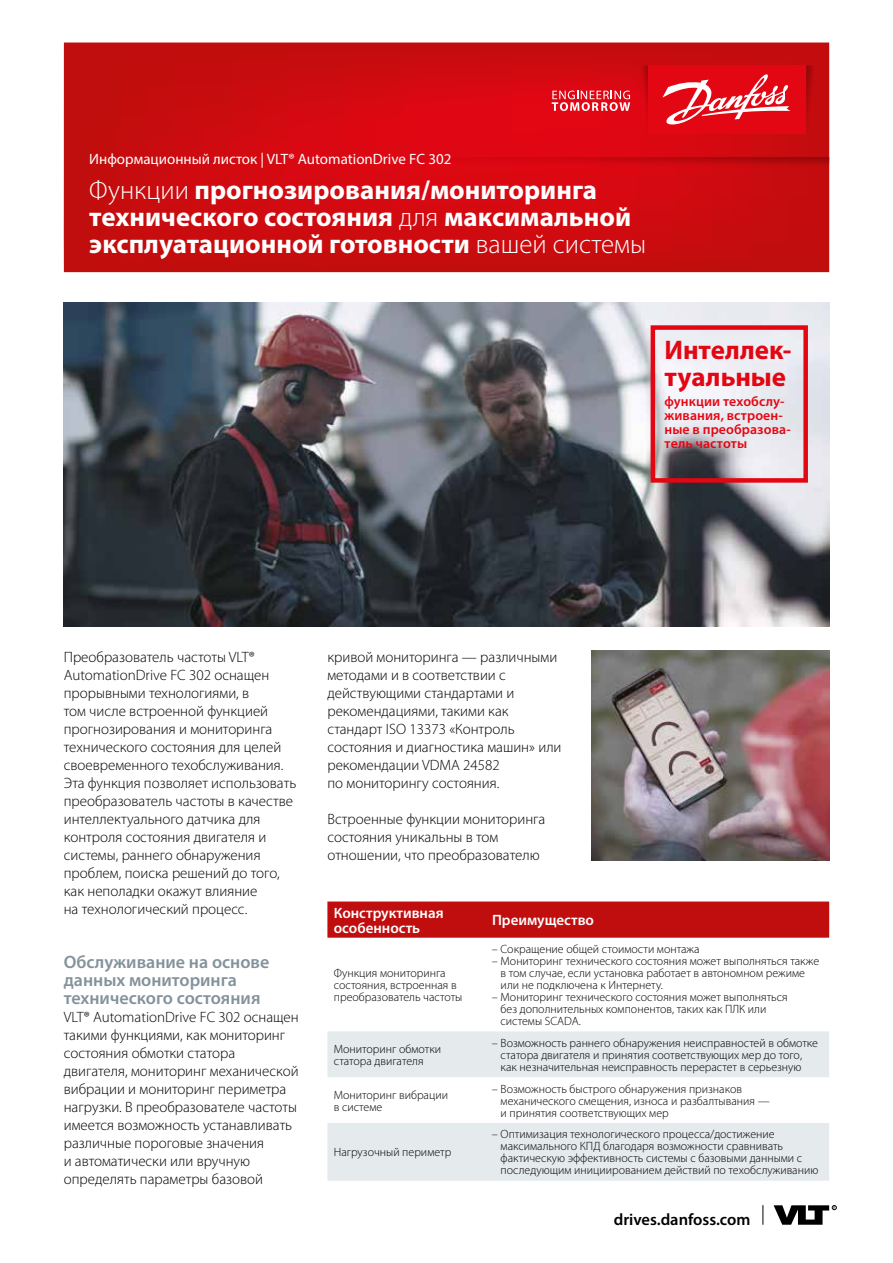
<style>
.page{position:relative;width:893px;height:1263px;background:#fff}
.page>*{position:absolute;margin:0;border:0;box-sizing:border-box;transform-origin:0 0}
.t1{font:700 27px/27px "Myriad Pro";color:#fff}
.t2{font:700 27px/27px "Myriad Pro";color:#e30613}
.t3{font:600 18px/18px "Myriad Pro";color:#83929b}
.t4{font:600 16.5px "Myriad Pro";color:#000}
.t5{font:300 15px/18px "Myriad Pro";color:#000}
.t6{font:15px "Myriad Pro";color:#fff}
.t7{font:600 15px/15px "Myriad Pro";color:#fff}
.t8{font:600 13.8px/13.8px "Myriad Pro";letter-spacing:.01em;color:#e30613}
.t9{font:300 12px/12px "Myriad Pro";color:#000}
.s1{font-weight:300}
</style>
<div class="page">
<svg style="left:64px;top:43px;width:765px;height:229px;background:#cd0a0f"></svg>
<svg style="left:806px;top:66px;width:13px;height:68px"></svg>
<svg style="left:636px;top:66px;width:12px;height:68px"></svg>
<div style="left:648px;top:66px;width:158px;height:68px;background:#e30613"></div>
<svg style="left:552px;top:91px;width:78px;height:20px;background:#eb5d65"></svg>
<svg style="left:662px;top:74px;width:128px;height:51px"></svg>
<svg style="left:332px;top:157px;width:497px;height:13px;background:#ce0710"></svg>
<div style="left:327px;top:901px;width:502px;height:37px;background:#c00d0e"></div>
<svg style="left:327px;top:1031px;width:502px;height:150px;fill:#e5eaec"></svg>
<svg style="left:774px;top:1205px;width:62px;height:20px"></svg>
<svg style="left:762px;top:1205px;width:1px;height:20px"></svg>
<img style="left:64px;top:302px;width:765px;height:324px">
<img style="left:591px;top:650px;width:238px;height:210px">
<div style="left:651px;top:325px;width:157px;height:158px;border:4px solid #e30613"></div>
<p class="t6" style="left:89px;top:150px;width:364px">Информационный листок | VLT® AutomationDrive FC 302</p>
<h1 class="t1" style="left:89px;top:175px;width:559px"><span class="s1">Функции</span> прогнозирования/мониторинга технического состояния <span class="s1">для</span> максимальной эксплуатационной готовности <span class="s1">вашей системы</span></h1>
<h1 class="t2" style="left:664px;top:336px;width:129px">Интеллек&shy;туальные</h1>
<p class="t8" style="left:664px;top:394px;width:128px">функции техобслу&shy;живания, встроен&shy;ные в преобразова&shy;тель частоты</p>
<p class="t5" style="left:64px;top:648px;width:234px">Преобразователь частоты VLT®<br>AutomationDrive FC 302 оснащен прорывными технологиями, в<br>том числе встроенной функцией прогнозирования и мониторинга технического состояния для целей своевременного техобслуживания.<br>Эта функция позволяет использовать преобразователь частоты в качестве интеллектуального датчика для контроля состояния двигателя и системы, раннего обнаружения проблем, поиска решений до того, как неполадки окажут влияние<br>на технологический процесс.</p>
<p class="t3" style="left:64px;top:953px;width:207px">Обслуживание на основе данных мониторинга технического состояния</p>
<p class="t5" style="left:64px;top:1008px;width:236px">VLT® AutomationDrive FC 302 оснащен такими функциями, как мониторинг состояния обмотки статора двигателя, мониторинг механической вибрации и мониторинг периметра нагрузки. В преобразователе частоты имеется возможность устанавливать различные пороговые значения<br>и автоматически или вручную определять параметры базовой</p>
<p class="t5" style="left:327px;top:648px;width:236px">кривой мониторинга — различными методами и в соответствии с действующими стандартами и рекомендациями, такими как стандарт ISO 13373 «Контроль состояния и диагностика машин» или рекомендации VDMA 24582<br>по мониторингу состояния.</p>
<p class="t5" style="left:327px;top:810px;width:219px">Встроенные функции мониторинга состояния уникальны в том отношении, что преобразователю</p>
<p class="t7" style="left:334px;top:905px;width:111px">Конструктивная особенность</p>
<p class="t7" style="left:492px;top:912px;width:104px">Преимущество</p>
<p class="t9" style="left:334px;top:967px;width:130px">Функция мониторинга состояния, встроенная в преобразователь частоты</p>
<p class="t9" style="left:492px;top:943px;width:209px">– Сокращение общей стоимости монтажа</p>
<p class="t9" style="left:501px;top:955px;width:320px;text-indent:-9px">– Мониторинг технического состояния может выполняться также в том случае, если установка работает в автономном режиме или не подключена к Интернету.</p>
<p class="t9" style="left:501px;top:991px;width:289px;text-indent:-9px">– Мониторинг технического состояния может выполняться без дополнительных компонентов, таких как ПЛК или системы SCADA.</p>
<p class="t9" style="left:334px;top:1043px;width:109px">Мониторинг обмотки статора двигателя</p>
<p class="t9" style="left:501px;top:1037px;width:319px;text-indent:-9px">– Возможность раннего обнаружения неисправностей в обмотке статора двигателя и принятия соответствующих мер до того, как незначительная неисправность перерастет в серьезную</p>
<p class="t9" style="left:334px;top:1089px;width:116px">Мониторинг вибрации в системе</p>
<p class="t9" style="left:501px;top:1083px;width:271px;text-indent:-9px">– Возможность быстрого обнаружения признаков механического смещения, износа и разбалтывания — и принятия соответствующих мер</p>
<p class="t9" style="left:334px;top:1146px;width:119px">Нагрузочный периметр</p>
<p class="t9" style="left:501px;top:1128px;width:319px;text-indent:-9px">– Оптимизация технологического процесса/достижение максимального КПД благодаря возможности сравнивать фактическую эффективность системы с базовыми данными с последующим инициированием действий по техобслуживанию</p>
<p class="t4" style="left:614px;top:1209px;width:138px">drives.danfoss.com</p>
</div>
